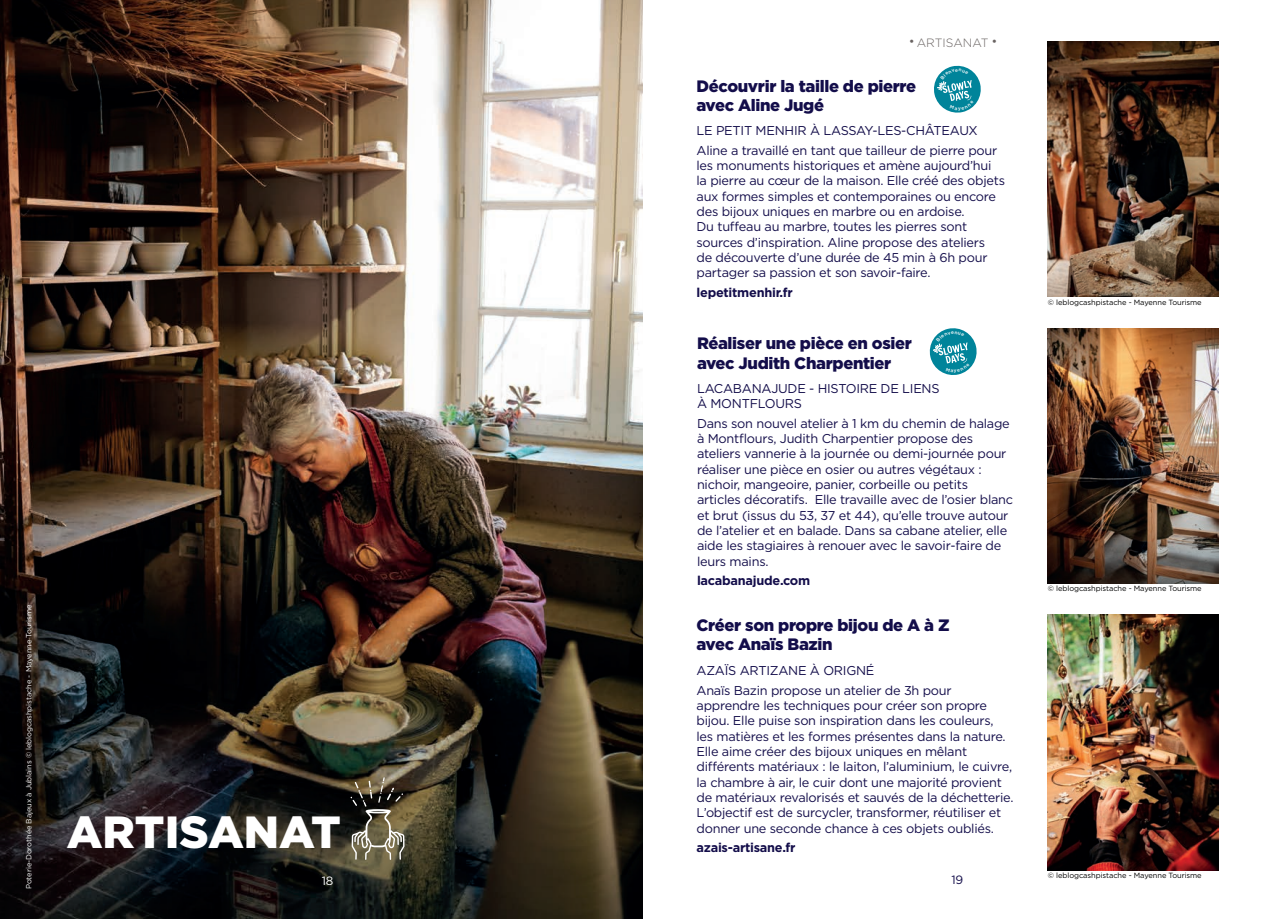
<style>
.page{position:relative;width:1285px;height:919px;background:#fff}
.page>*{position:absolute;margin:0;border:0;box-sizing:border-box;transform-origin:0 0}
.t1{font:900 45px "Gotham";color:#fff}
.t2{font:900 16.5px/19.8px "Gotham";letter-spacing:-.02em;color:#130d4a}
.t3{font:12.75px/15.3px "Gotham";letter-spacing:-.02em;color:#130d4a}
.t4{font:700 12.75px "Gotham";letter-spacing:-.02em;color:#130d4a}
.t5{font:300 12px "Gotham";color:#696362}
.t6{font:12px "Gotham";color:#130d4a}
.t7{font:12px "Gotham";color:#fff}
.t8{font:7.5px "Gotham";letter-spacing:-.01em;color:#000}
.t9{font:7.5px "Gotham";letter-spacing:-.01em;color:#fff}
.s1{font-family:"Brandon Grotesque";font-weight:700}
</style>
<div class="page">
<img style="left:0;top:0;width:642px;height:918px">
<svg style="left:350px;top:777px;width:54px;height:82px;background:#655e4c"></svg>
<img style="left:1047px;top:41px;width:170px;height:255px">
<img style="left:1047px;top:328px;width:170px;height:255px">
<img style="left:1047px;top:614px;width:170px;height:256px">
<svg style="left:934px;top:65px;width:47px;height:48px"></svg>
<svg style="left:929px;top:328px;width:48px;height:47px"></svg>
<p class="t9" style="left:24px;top:889px;width:286px;rotate:-90deg">Poterie-Dorothée Bajeux à Jublains © leblogcashpistache - Mayenne Tourisme</p>
<h1 class="t1" style="left:67px;top:800px;width:275px">ARTISANAT</h1>
<p class="t7" style="left:321px;top:872px;width:13px">18</p>
<p class="t5" style="left:909px;top:35px;width:89px"><span class="s1">•</span> ARTISANAT <span class="s1">•</span></p>
<p class="t2" style="left:696px;top:76px;width:221px">Découvrir la taille de pierre avec Aline Jugé</p>
<p class="t3" style="left:696px;top:121px;width:302px;line-height:19.5px">LE PETIT MENHIR À LASSAY-LES-CHÂTEAUX<br>Aline a travaillé en tant que tailleur de pierre pour</p>
<p class="t3" style="left:696px;top:158px;width:310px">les monuments historiques et amène aujourd’hui la pierre au cœur de la maison. Elle créé des objets aux formes simples et contemporaines ou encore des bijoux uniques en marbre ou en ardoise.<br>Du tuffeau au marbre, toutes les pierres sont sources d’inspiration. Aline propose des ateliers<br>de découverte d’une durée de 45 min à 6h pour partager sa passion et son savoir-faire.</p>
<p class="t4" style="left:696px;top:284px;width:98px">lepetitmenhir.fr</p>
<p class="t2" style="left:697px;top:333px;width:216px">Réaliser une pièce en osier avec Judith Charpentier</p>
<p class="t3" style="left:697px;top:380px;width:244px">LACABANAJUDE - HISTOIRE DE LIENS<br>À MONTFLOURS</p>
<p class="t3" style="left:697px;top:415px;width:317px">Dans son nouvel atelier à 1 km du chemin de halage à Montflours, Judith Charpentier propose des ateliers vannerie à la journée ou demi-journée pour réaliser une pièce en osier ou autres végétaux : nichoir, mangeoire, panier, corbeille ou petits articles décoratifs. Elle travaille avec de l’osier blanc et brut (issus du 53, 37 et 44), qu’elle trouve autour de l’atelier et en balade. Dans sa cabane atelier, elle aide les stagiaires à renouer avec le savoir-faire de leurs mains.</p>
<p class="t4" style="left:697px;top:572px;width:115px">lacabanajude.com</p>
<p class="t2" style="left:696px;top:614px;width:254px">Créer son propre bijou de A à Z avec Anaïs Bazin</p>
<p class="t3" style="left:696px;top:660px;width:257px;line-height:19.5px">AZAÏS ARTIZANE À ORIGNÉ<br>Anaïs Bazin propose un atelier de 3h pour</p>
<p class="t3" style="left:696px;top:697px;width:318px">apprendre les techniques pour créer son propre bijou. Elle puise son inspiration dans les couleurs, les matières et les formes présentes dans la nature.<br>Elle aime créer des bijoux uniques en mêlant différents matériaux : le laiton, l’aluminium, le cuivre, la chambre à air, le cuir dont une majorité provient de matériaux revalorisés et sauvés de la déchetterie.<br>L’objectif est de surcycler, transformer, réutiliser et donner une seconde chance à ces objets oubliés.</p>
<p class="t4" style="left:696px;top:839px;width:100px">azais-artisane.fr</p>
<p class="t6" style="left:951px;top:872px;width:14px">19</p>
<p class="t8" style="left:1047px;top:297px;width:155px">© leblogcashpistache - Mayenne Tourisme</p>
<p class="t8" style="left:1047px;top:584px;width:155px">© leblogcashpistache - Mayenne Tourisme</p>
<p class="t8" style="left:1047px;top:870px;width:155px">© leblogcashpistache - Mayenne Tourisme</p>
</div>
